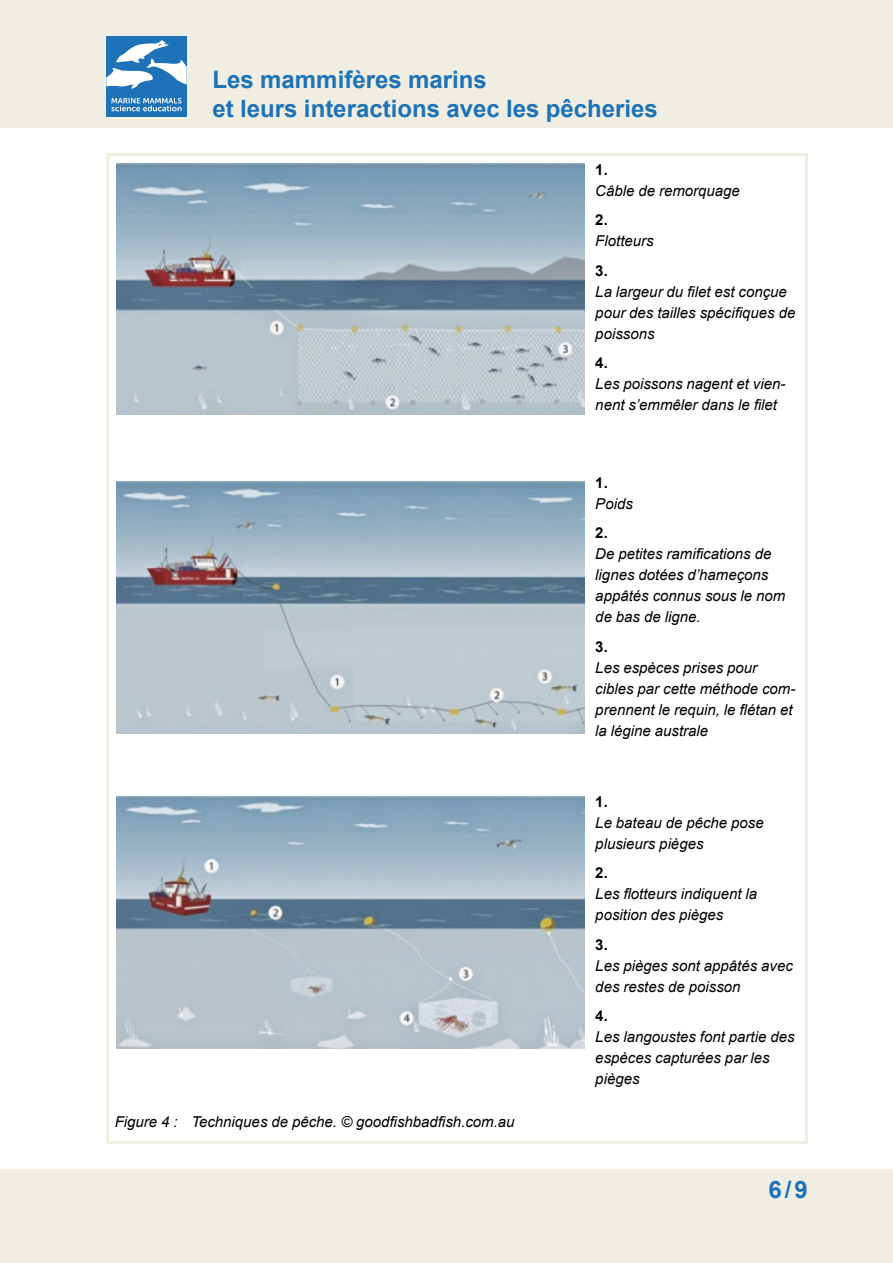
<style>
.page{position:relative;width:893px;height:1263px;background:#fff}
.page>*{position:absolute;margin:0;border:0;box-sizing:border-box;transform-origin:0 0}
.t1{font:700 24px/28.5px "Arial";color:#1e72b8}
.t2{font:italic 15px/21px "Arial";color:#000}
.t3{font:700 15px "Arial";color:#000}
</style>
<div class="page">
<div style="left:0;top:0;width:893px;height:128px;background:#f0eee2"></div>
<div style="left:0;top:1169px;width:893px;height:94px;background:#f0eee2"></div>
<div style="left:106px;top:36px;width:81px;height:81px;background:#1e72b8"></div>
<svg style="left:106px;top:40px;width:81px;height:49px"></svg>
<svg style="left:111px;top:98px;width:71px;height:13px"></svg>
<img style="left:117px;top:164px;width:468px;height:251px">
<img style="left:117px;top:481px;width:468px;height:252px">
<img style="left:117px;top:796px;width:468px;height:252px">
<h1 class="t1" style="left:213px;top:67px;width:447px">Les mammifères marins<br>et leurs interactions avec les pêcheries</h1>
<p class="t3" style="left:595px;top:160px;width:14px">1.</p>
<p class="t2" style="left:595px;top:180px;width:146px">Câble de remorquage</p>
<p class="t3" style="left:595px;top:210px;width:14px">2.</p>
<p class="t2" style="left:595px;top:231px;width:60px">Flotteurs</p>
<p class="t3" style="left:595px;top:261px;width:14px">3.</p>
<p class="t2" style="left:595px;top:281px;width:202px">La largeur du filet est conçue pour des tailles spécifiques de poissons</p>
<p class="t3" style="left:595px;top:353px;width:14px">4.</p>
<p class="t2" style="left:595px;top:374px;width:192px">Les poissons nagent et vien&shy;nent s’emmêler dans le filet</p>
<p class="t3" style="left:595px;top:472px;width:14px">1.</p>
<p class="t2" style="left:595px;top:493px;width:39px">Poids</p>
<p class="t3" style="left:595px;top:523px;width:14px">2.</p>
<p class="t2" style="left:595px;top:544px;width:192px">De petites ramifications de lignes dotées d’hameçons appâtés connus sous le nom de bas de ligne.</p>
<p class="t3" style="left:595px;top:636px;width:14px">3.</p>
<p class="t2" style="left:595px;top:657px;width:202px">Les espèces prises pour cibles par cette méthode com&shy;prennent le requin, le flétan et la légine australe</p>
<p class="t2" style="left:115px;top:1111px;width:401px">Figure 4 : Techniques de pêche. © goodfishbadfish.com.au</p>
<p class="t3" style="left:595px;top:791px;width:14px">1.</p>
<p class="t2" style="left:595px;top:812px;width:170px">Le bateau de pêche pose plusieurs pièges</p>
<p class="t3" style="left:595px;top:863px;width:14px">2.</p>
<p class="t2" style="left:595px;top:883px;width:163px">Les flotteurs indiquent la position des pièges</p>
<p class="t3" style="left:595px;top:934px;width:14px">3.</p>
<p class="t2" style="left:595px;top:955px;width:199px">Les pièges sont appâtés avec des restes de poisson</p>
<p class="t3" style="left:595px;top:1006px;width:14px">4.</p>
<p class="t2" style="left:595px;top:1026px;width:201px">Les langoustes font partie des espèces capturées par les pièges</p>
<h1 class="t1" style="left:769px;top:1176px;width:41px">6/9</h1>
</div>
